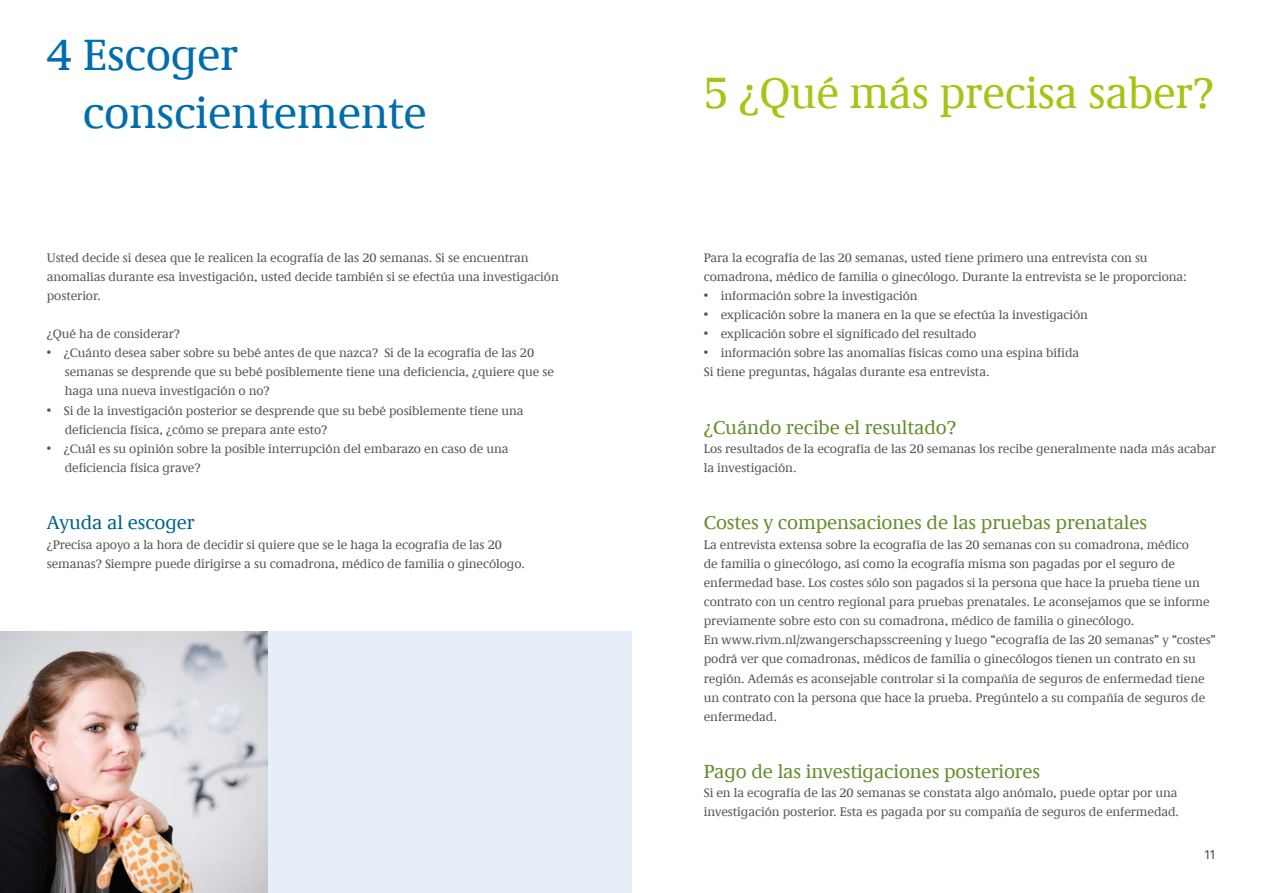
<style>
.page{position:relative;width:1263px;height:893px;background:#fff}
.page>*{position:absolute;margin:0;border:0;box-sizing:border-box;transform-origin:0 0}
.t1{font:45px/57.4px "RIVM Demos";letter-spacing:-.005em;color:#006dae}
.t2{font:45px "RIVM Demos";letter-spacing:-.005em;color:#a2c613}
.t3{font:19.5px "RIVM Demos";letter-spacing:-.005em;color:#658c2c}
.t4{font:19.5px "RIVM Demos";letter-spacing:-.005em;color:#006588}
.t5{font:12.75px/19.2px "RIVM Demos";letter-spacing:-.005em;color:#565656}
.t6{font:12.75px "Univers LT Std";color:#565656}
</style>
<div class="page">
<div style="left:267px;top:631px;width:364px;height:262px;background:#e6eef8"></div>
<img style="left:0;top:631px;width:267px;height:262px">
<h1 class="t1" style="left:83px;top:26px;width:345px;text-indent:-36px">4 Escoger conscientemente</h1>
<p class="t5" style="left:47px;top:247px;width:513px">Usted decide si desea que le realicen la ecografía de las 20 semanas. Si se encuentran anomalías durante esa investigación, usted decide también si se efectúa una investigación posterior.</p>
<p class="t5" style="left:47px;top:324px;width:135px">¿Qué ha de considerar?</p>
<p class="t5" style="left:65px;top:343px;width:491px;text-indent:-18px">• ¿Cuánto desea saber sobre su bebé antes de que nazca? Si de la ecografía de las 20 semanas se desprende que su bebé posiblemente tiene una deficiencia, ¿quiere que se haga una nueva investigación o no?</p>
<p class="t5" style="left:65px;top:401px;width:460px;text-indent:-18px">• Si de la investigación posterior se desprende que su bebé posiblemente tiene una deficiencia física, ¿cómo se prepara ante esto?</p>
<p class="t5" style="left:65px;top:439px;width:445px;text-indent:-18px">• ¿Cuál es su opinión sobre la posible interrupción del embarazo en caso de una deficiencia física grave?</p>
<h2 class="t4" style="left:47px;top:511px;width:149px">Ayuda al escoger</h2>
<p class="t5" style="left:47px;top:534px;width:480px">¿Precisa apoyo a la hora de decidir si quiere que se le haga la ecografía de las 20 semanas? Siempre puede dirigirse a su comadrona, médico de familia o ginecólogo.</p>
<h1 class="t2" style="left:704px;top:66px;width:511px">5 ¿Qué más precisa saber?</h1>
<p class="t5" style="left:704px;top:247px;width:484px">Para la ecografía de las 20 semanas, usted tiene primero una entrevista con su comadrona, médico de familia o ginecólogo. Durante la entrevista se le proporciona:</p>
<p class="t5" style="left:704px;top:286px;width:215px">• información sobre la investigación</p>
<p class="t5" style="left:704px;top:305px;width:386px">• explicación sobre la manera en la que se efectúa la investigación</p>
<p class="t5" style="left:704px;top:324px;width:274px">• explicación sobre el significado del resultado</p>
<p class="t5" style="left:704px;top:343px;width:377px">• información sobre las anomalías físicas como una espina bífida<br>Si tiene preguntas, hágalas durante esa entrevista.</p>
<h2 class="t3" style="left:704px;top:415px;width:254px">¿Cuándo recibe el resultado?</h2>
<p class="t5" style="left:704px;top:439px;width:514px">Los resultados de la ecografía de las 20 semanas los recibe generalmente nada más acabar la investigación.</p>
<h2 class="t3" style="left:704px;top:511px;width:445px">Costes y compensaciones de las pruebas prenatales</h2>
<p class="t5" style="left:704px;top:534px;width:514px">La entrevista extensa sobre la ecografía de las 20 semanas con su comadrona, médico<br>de familia o ginecólogo, así como la ecografía misma son pagadas por el seguro de enfermedad base. Los costes sólo son pagados si la persona que hace la prueba tiene un contrato con un centro regional para pruebas prenatales. Le aconsejamos que se informe previamente sobre esto con su comadrona, médico de familia o ginecólogo.<br>En www.rivm.nl/zwangerschapsscreening y luego “ecografía de las 20 semanas” y “costes” podrá ver que comadronas, médicos de familia o ginecólogos tienen un contrato en su región. Además es aconsejable controlar si la compañía de seguros de enfermedad tiene un contrato con la persona que hace la prueba. Pregúntelo a su compañía de seguros de enfermedad.</p>
<h2 class="t3" style="left:704px;top:760px;width:338px">Pago de las investigaciones posteriores</h2>
<p class="t5" style="left:704px;top:783px;width:477px">Si en la ecografía de las 20 semanas se constata algo anómalo, puede optar por una investigación posterior. Esta es pagada por su compañía de seguros de enfermedad.</p>
<p class="t6" style="left:1204px;top:847px;width:14px">11</p>
</div>
